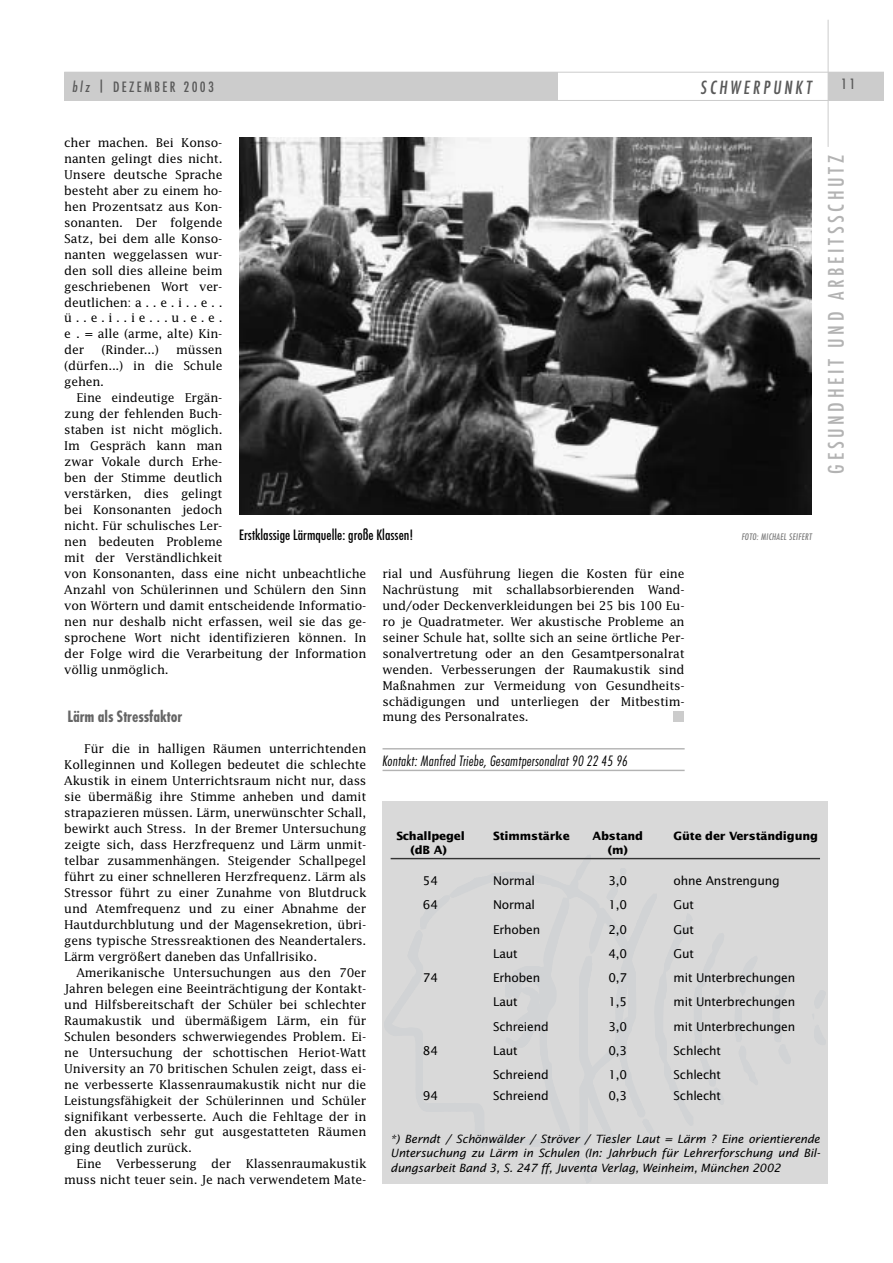
<style>
.page{position:relative;width:893px;height:1263px;background:#fff}
.page>*{position:absolute;margin:0;border:0;box-sizing:border-box;transform-origin:0 0}
.t1{font:500 condensed 23.55px "Futura T";letter-spacing:.15em;color:#b3b3b3}
.t2{font:italic 500 condensed 19.95px "Futura T";letter-spacing:.15em;color:#595959}
.t3{font:700 condensed 17.1px "Futura T";color:#666}
.t4{font:italic 300 condensed 15.6px "Futura T";letter-spacing:.01em;color:#000}
.t5{font:500 condensed 15.6px "Futura T";color:#000}
.t6{font:500 condensed 15.6px "Futura T";letter-spacing:.15em;color:#595959}
.t7{font:12.15px/15.9px "Lucida";letter-spacing:-.015em;color:#000;text-align:justify}
.t8{font:12.15px "Lucida Sans";letter-spacing:-.015em;color:#000}
.t9{font:italic 11.4px/14.2px "Lucida Sans";letter-spacing:-.015em;color:#000;text-align:justify}
.t10{font:700 11.4px "Lucida Sans";letter-spacing:-.015em;color:#000}
.t11{font:italic 500 condensed 10.05px "Futura T";letter-spacing:.03em;color:#808080}
.s1{font-style:italic}
</style>
<div class="page">
<div style="left:382px;top:801px;width:446px;height:383px;background:#d9d9d9"></div>
<svg style="left:390px;top:857px;width:334px;height:3px"></svg>
<hr style="left:390px;top:858px;width:430px;height:1px;background:#333">
<hr style="left:382px;top:748px;width:302px;height:2px;background:#b3b3b3">
<hr style="left:382px;top:770px;width:302px;height:1px;background:#b3b3b3">
<div style="left:673px;top:711px;width:10px;height:11px;background:#ccc"></div>
<hr style="left:64px;top:100px;width:820px;height:1px;background:#ccc">
<hr style="left:64px;top:72px;width:820px;height:1px;background:#ccc">
<div style="left:828px;top:72px;width:56px;height:28px;background:#ccc"></div>
<hr style="left:827px;top:20px;width:1px;height:127px;background:#ccc">
<div style="left:64px;top:72px;width:493px;height:28px;background:#ccc"></div>
<img style="left:239px;top:138px;width:573px;height:376px">
<p class="t6" style="left:73px;top:81px;width:143px"><span class="s1">blz</span> | DEZEMBER 2003</p>
<h2 class="t2" style="left:700px;top:79px;width:113px">SCHWERPUNKT</h2>
<p class="t6" style="left:841px;top:78px;width:16px">11</p>
<p class="t7" style="left:64px;top:136px;width:160px">cher machen. Bei Konso&shy;nanten gelingt dies nicht.<br>Unsere deutsche Sprache besteht aber zu einem ho&shy;hen Prozentsatz aus Kon&shy;sonanten. Der folgende Satz, bei dem alle Konso&shy;nanten weggelassen wur&shy;den soll dies alleine beim geschriebenen Wort ver&shy;deutlichen: a . . e . i . . e . . ü . . e . i . . i e . . . u . e . e . e . = alle (arme, alte) Kin&shy;der</p>
<h1 class="t1" style="left:826px;top:474px;width:320px;rotate:-90deg">GESUNDHEIT UND ARBEITSSCHUTZ</h1>
<p class="t7" style="left:101px;top:343px;width:59px">(Rinder...)</p>
<p class="t7" style="left:64px;top:343px;width:160px;text-indent:112px">müssen (dürfen...) in die Schule gehen.</p>
<p class="t7" style="left:64px;top:391px;width:303px;text-align:left;text-indent:12px">Eine eindeutige Ergän-<br>zung der fehlenden Buch-<br>staben ist nicht möglich.<br>Im Gespräch kann man<br>zwar Vokale durch Erhe-<br>ben der Stimme deutlich<br>verstärken, dies gelingt<br>bei Konsonanten jedoch<br>nicht. Für schulisches Ler-<br>nen bedeuten Probleme<br>mit der Verständlichkeit<br>von Konsonanten, dass eine nicht unbeachtliche<br>Anzahl von Schülerinnen und Schülern den Sinn von Wörtern und damit entscheidende Informatio&shy;nen nur deshalb nicht erfassen, weil sie das ge&shy;sprochene Wort nicht identifizieren können. In der Folge wird die Verarbeitung der Information völlig unmöglich.</p>
<h3 class="t3" style="left:67px;top:709px;width:116px">Lärm als Stressfaktor</h3>
<p class="t7" style="left:64px;top:742px;width:303px;text-indent:20px">Für die in halligen Räumen unterrichtenden Kolleginnen und Kollegen bedeutet die schlechte Akustik in einem Unterrichtsraum nicht nur, dass sie übermäßig ihre Stimme anheben und damit strapazieren müssen. Lärm, unerwünschter Schall, bewirkt auch Stress. In der Bremer Untersuchung zeigte sich, dass Herzfrequenz und Lärm unmit&shy;telbar zusammenhängen. Steigender Schallpegel führt zu einer schnelleren Herzfrequenz. Lärm als Stressor führt zu einer Zunahme von Blutdruck und Atemfrequenz und zu einer Abnahme der Hautdurchblutung und der Magensekretion, übri&shy;gens typische Stressreaktionen des Neandertalers.<br>Lärm vergrößert daneben das Unfallrisiko.</p>
<p class="t7" style="left:64px;top:965px;width:303px;text-indent:12px">Amerikanische Untersuchungen aus den 70er Jahren belegen eine Beeinträchtigung der Kontakt&shy;und Hilfsbereitschaft der Schüler bei schlechter Raumakustik und übermäßigem Lärm, ein für Schulen besonders schwerwiegendes Problem. Ei&shy;ne Untersuchung der schottischen Heriot-Watt University an 70 britischen Schulen zeigt, dass ei&shy;ne verbesserte Klassenraumakustik nicht nur die Leistungsfähigkeit der Schülerinnen und Schüler signifikant verbesserte. Auch die Fehltage der in den akustisch sehr gut ausgestatteten Räumen ging deutlich zurück.</p>
<p class="t7" style="left:64px;top:1157px;width:303px;text-align:right">Eine Verbesserung der Klassenraumakustik muss nicht teuer sein. Je nach verwendetem Mate-</p>
<p class="t5" style="left:239px;top:529px;width:176px">Erstklassige Lärmquelle: große Klassen!</p>
<p class="t11" style="left:741px;top:533px;width:72px">FOTO: MICHAEL SEIFERT</p>
<p class="t7" style="left:382px;top:566px;width:303px">rial und Ausführung liegen die Kosten für eine Nachrüstung mit schallabsorbierenden Wand&shy;und/oder Deckenverkleidungen bei 25 bis 100 Eu&shy;ro je Quadratmeter. Wer akustische Probleme an seiner Schule hat, sollte sich an seine örtliche Per&shy;sonalvertretung oder an den Gesamtpersonalrat wenden. Verbesserungen der Raumakustik sind Maßnahmen zur Vermeidung von Gesundheits&shy;schädigungen und unterliegen der Mitbestim&shy;mung des Personalrates.</p>
<p class="t4" style="left:382px;top:755px;width:247px">Kontakt: Manfred Triebe, Gesamtpersonalrat 90 22 45 96</p>
<p class="t10" style="left:396px;top:831px;width:70px">Schallpegel</p>
<p class="t10" style="left:493px;top:831px;width:78px">Stimmstärke</p>
<p class="t10" style="left:592px;top:831px;width:52px">Abstand</p>
<p class="t10" style="left:673px;top:831px;width:146px">Güte der Verständigung</p>
<p class="t10" style="left:410px;top:845px;width:38px">(dB A)</p>
<p class="t10" style="left:608px;top:845px;width:21px">(m)</p>
<p class="t8" style="left:423px;top:876px;width:17px">54</p>
<p class="t8" style="left:493px;top:876px;width:43px">Normal</p>
<p class="t8" style="left:608px;top:876px;width:20px">3,0</p>
<p class="t8" style="left:673px;top:876px;width:107px">ohne Anstrengung</p>
<p class="t8" style="left:423px;top:900px;width:17px">64</p>
<p class="t8" style="left:493px;top:900px;width:43px">Normal</p>
<p class="t8" style="left:608px;top:900px;width:20px">1,0</p>
<p class="t8" style="left:673px;top:900px;width:22px">Gut</p>
<p class="t8" style="left:493px;top:924px;width:49px">Erhoben</p>
<p class="t8" style="left:608px;top:924px;width:20px">2,0</p>
<p class="t8" style="left:673px;top:924px;width:22px">Gut</p>
<p class="t8" style="left:493px;top:949px;width:26px">Laut</p>
<p class="t8" style="left:608px;top:949px;width:20px">4,0</p>
<p class="t8" style="left:673px;top:949px;width:22px">Gut</p>
<p class="t8" style="left:423px;top:973px;width:17px">74</p>
<p class="t8" style="left:493px;top:973px;width:49px">Erhoben</p>
<p class="t8" style="left:608px;top:973px;width:20px">0,7</p>
<p class="t8" style="left:673px;top:973px;width:123px">mit Unterbrechungen</p>
<p class="t8" style="left:493px;top:997px;width:26px">Laut</p>
<p class="t8" style="left:608px;top:997px;width:20px">1,5</p>
<p class="t8" style="left:673px;top:997px;width:123px">mit Unterbrechungen</p>
<p class="t8" style="left:493px;top:1021px;width:57px">Schreiend</p>
<p class="t8" style="left:608px;top:1021px;width:20px">3,0</p>
<p class="t8" style="left:673px;top:1021px;width:123px">mit Unterbrechungen</p>
<p class="t8" style="left:423px;top:1045px;width:17px">84</p>
<p class="t8" style="left:493px;top:1045px;width:26px">Laut</p>
<p class="t8" style="left:608px;top:1045px;width:20px">0,3</p>
<p class="t8" style="left:673px;top:1045px;width:49px">Schlecht</p>
<p class="t8" style="left:493px;top:1070px;width:57px">Schreiend</p>
<p class="t8" style="left:608px;top:1070px;width:20px">1,0</p>
<p class="t8" style="left:673px;top:1070px;width:49px">Schlecht</p>
<p class="t8" style="left:423px;top:1091px;width:17px">94</p>
<p class="t8" style="left:493px;top:1091px;width:57px">Schreiend</p>
<p class="t8" style="left:608px;top:1091px;width:20px">0,3</p>
<p class="t8" style="left:673px;top:1091px;width:49px">Schlecht</p>
<p class="t9" style="left:390px;top:1133px;width:431px">*) Berndt / Schönwälder / Ströver / Tiesler Laut = Lärm ? Eine orientierende Untersuchung zu Lärm in Schulen (In: Jahrbuch für Lehrerforschung und Bil&shy;dungsarbeit Band 3, S. 247 ff, Juventa Verlag, Weinheim, München 2002</p>
</div>
